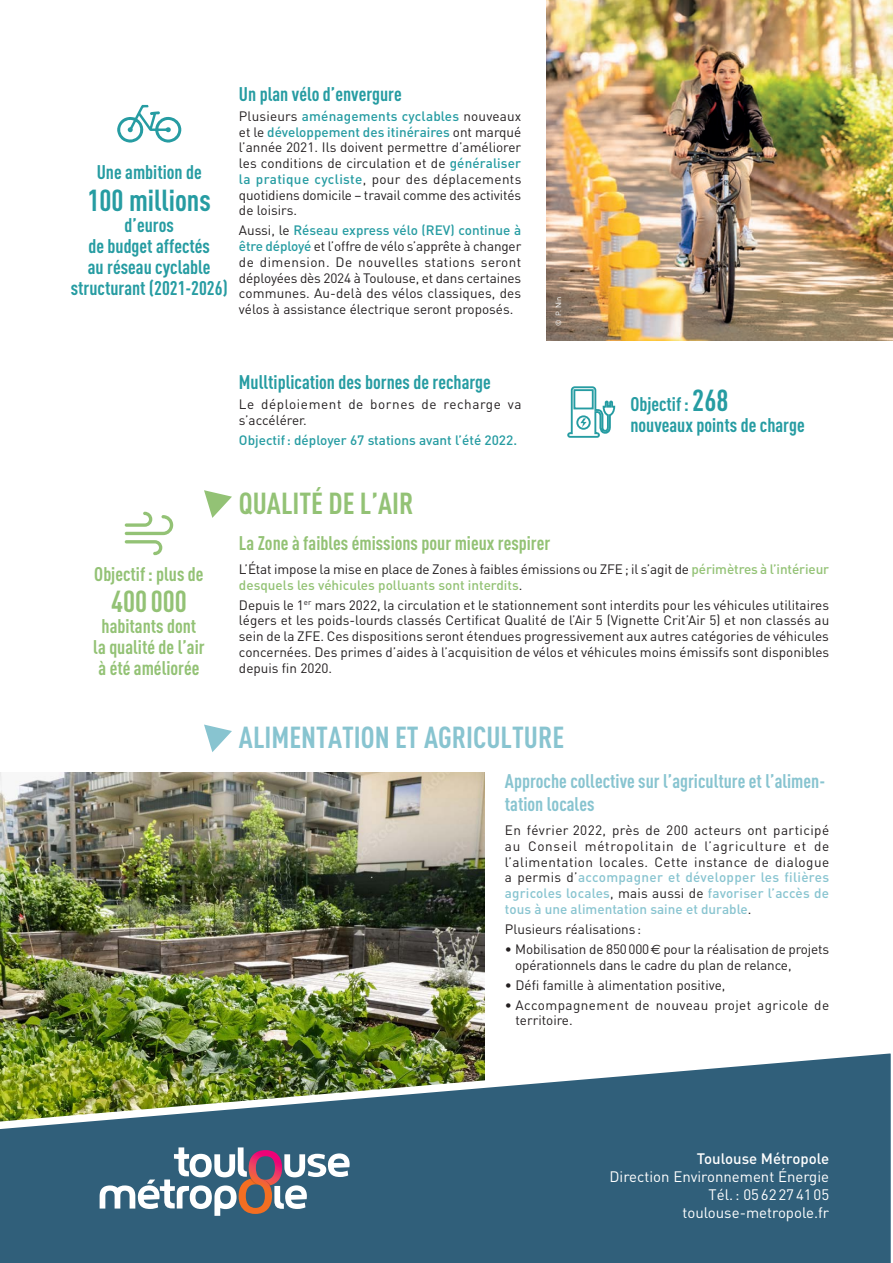
<style>
.page{position:relative;width:893px;height:1263px;background:#fff}
.page>*{position:absolute;margin:0;border:0;box-sizing:border-box;transform-origin:0 0}
.t1{font:700 30px "DIN Cond";color:#88c4d0}
.t2{font:700 30px "DIN Cond";color:#93c275}
.t3{font:700 30px "DIN Cond";color:#269ca2}
.t4{font:700 19.5px/21px "DIN Cond";color:#269ca2}
.t5{font:700 19.5px/21px "DIN Cond";color:#93c275;text-align:center}
.t6{font:700 19.5px/22.5px "DIN Cond";color:#88c4d0}
.t7{font:15px/18px "DIN";color:#fff;text-align:right}
.t8{font:500 15px "DIN";color:#fff}
.t9{font:13.5px/15.8px "DIN";color:#231f20;text-align:justify}
.t10{font:13.5px/15.8px "DIN";letter-spacing:.03em;color:#231f20}
.t11{font:13.5px/15.8px "DIN";letter-spacing:.045em;color:#231f20}
.t12{font:500 13.5px "DIN";color:#269ca2}
.t13{font:7.5px "DIN";color:#fff}
.s1{font-weight:500;color:#269ca2}
.s2{font-size:30px}
.s3{font-weight:500;color:#93c275}
.s4{font-weight:500;color:#88c4d0}
.s5{font-family:"Euro Sans"}
</style>
<div class="page">
<img style="left:0;top:772px;width:485px;height:269px">
<svg style="left:0;top:1041px;width:891px;height:222px;background:#4b7278"></svg>
<svg style="left:100px;top:1147px;width:250px;height:69px"></svg>
<img style="left:243px;top:1178px;width:16px;height:9px">
<img style="left:262px;top:1177px;width:16px;height:8px">
<svg style="left:567px;top:386px;width:49px;height:52px"></svg>
<svg style="left:117px;top:105px;width:64px;height:38px"></svg>
<svg style="left:125px;top:512px;width:48px;height:43px"></svg>
<img style="left:547px;top:0;width:346px;height:340px">
<svg style="left:204px;top:724px;width:28px;height:28px"></svg>
<svg style="left:204px;top:490px;width:28px;height:28px"></svg>
<h2 class="t4" style="left:97px;top:161px;width:106px">Une ambition de</h2>
<h1 class="t3" style="left:88px;top:182px;width:125px">100 millions</h1>
<h2 class="t4" style="left:71px;top:214px;width:158px;text-align:center">d’euros<br>de budget affectés<br>au réseau cyclable structurant (2021-2026)</h2>
<h2 class="t4" style="left:239px;top:83px;width:164px">Un plan vélo d’envergure</h2>
<p class="t9" style="left:239px;top:108px;width:284px">Plusieurs <span class="s1">aménagements cyclables</span> nouveaux et le <span class="s1">développement des itinéraires</span> ont marqué l’année 2021. Ils doivent permettre d’améliorer les conditions de circulation et de <span class="s1">généraliser la pratique cycliste</span>, pour des déplacements quotidiens domicile – travail comme des activités de loisirs.</p>
<p class="t9" style="left:239px;top:222px;width:284px">Aussi, le <span class="s1">Réseau express vélo (REV) continue à être déployé</span> et l’offre de vélo s’apprête à changer de dimension. De nouvelles stations seront déployées dès 2024 à Toulouse, et dans certaines communes. Au-delà des vélos classiques, des vélos à assistance électrique seront proposés.</p>
<p class="t13" style="left:554px;top:326px;width:31px;rotate:-90deg">© P. Nin</p>
<h2 class="t5" style="left:94px;top:563px;width:111px">Objectif: plus de</h2>
<h1 class="t2" style="left:111px;top:583px;width:77px">400 000</h1>
<h2 class="t5" style="left:93px;top:615px;width:113px">habitants dont la qualité de l’air à été améliorée</h2>
<h2 class="t4" style="left:239px;top:371px;width:253px">Mulltiplication des bornes de recharge</h2>
<p class="t11" style="left:239px;top:396px;width:284px">Le déploiement de bornes de recharge va s’accélérer.</p>
<p class="t12" style="left:239px;top:432px;width:280px">Objectif: déployer 67 stations avant l’été 2022.</p>
<h2 class="t4" style="left:630px;top:393px;width:176px">Objectif: <span class="s2">268<br></span>nouveaux points de charge</h2>
<h1 class="t2" style="left:239px;top:485px;width:176px">QUALITÉ DE L’AIR</h1>
<h2 class="t5" style="left:239px;top:532px;width:313px">La Zone à faibles émissions pour mieux respirer</h2>
<p class="t9" style="left:239px;top:561px;width:592px">L’État impose la mise en place de Zones à faibles émissions ou ZFE; il s’agit de <span class="s3">périmètres à l’intérieur desquels les véhicules polluants sont interdits</span>.</p>
<p class="t9" style="left:239px;top:597px;width:592px">Depuis le 1<sup>er</sup> mars 2022, la circulation et le stationnement sont interdits pour les véhicules utilitaires légers et les poids-lourds classés Certificat Qualité de l’Air 5 (Vignette Crit’Air 5) et non classés au sein de la ZFE. Ces dispositions seront étendues progressivement aux autres catégories de véhicules concernées. Des primes d’aides à l’acquisition de vélos et véhicules moins émissifs sont disponibles depuis fin 2020.</p>
<h1 class="t1" style="left:239px;top:719px;width:327px">ALIMENTATION ET AGRICULTURE</h1>
<h2 class="t6" style="left:505px;top:769px;width:322px">Approche collective sur l’agriculture et l’alimen&shy;tation locales</h2>
<p class="t9" style="left:505px;top:822px;width:326px">En février 2022, près de 200 acteurs ont participé au Conseil métropolitain de l’agriculture et de l’alimentation locales. Cette instance de dialogue a permis d’<span class="s4">accompagner et développer les filières agricoles locales</span>, mais aussi de <span class="s4">favoriser l’accès de tous à une alimentation saine et durable</span>.</p>
<p class="t9" style="left:505px;top:921px;width:138px">Plusieurs réalisations :</p>
<p class="t9" style="left:515px;top:941px;width:315px;text-indent:-10px">• Mobilisation de 850000<span class="s5">€</span> pour la réalisation de projets opérationnels dans le cadre du plan de relance,</p>
<p class="t9" style="left:505px;top:976px;width:222px">• Défi famille à alimentation positive,</p>
<p class="t10" style="left:515px;top:996px;width:315px;text-indent:-11px">• Accompagnement de nouveau projet agricole de territoire.</p>
<p class="t8" style="left:697px;top:1148px;width:134px">Toulouse Métropole</p>
<p class="t7" style="left:609px;top:1167px;width:221px">Direction Environnement Énergie<br>Tél.: 0562274105 toulouse-metropole.fr</p>
</div>
